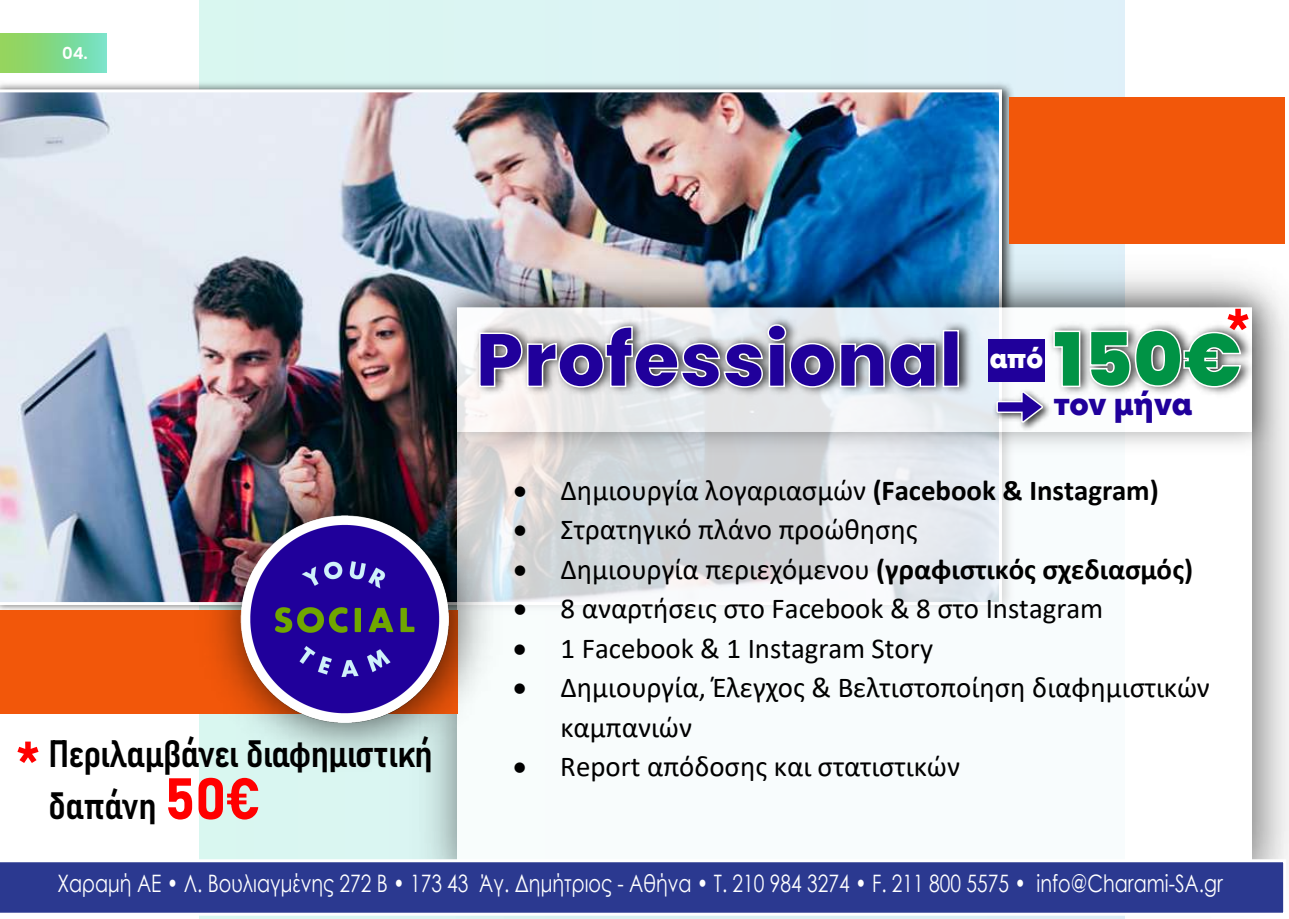
<style>
.page{position:relative;width:1289px;height:919px;background:#fff}
.page>*{position:absolute;margin:0;border:0;box-sizing:border-box;transform-origin:0 0}
.t1{font:800 75.3px "Poppins";color:#20009b}
.t2{font:62.4px "Bahnschrift";color:#f00;scale:1.04 1}
.t3{font:37.65px/52.2px "Bahnschrift";letter-spacing:-.015em;color:#000}
.t4{font:800 31.35px "Objektiv Mk 1";letter-spacing:-.02em;color:#20009b}
.t5{font:28.95px/39.6px "Calibri";color:#000}
.t6{font:700 28.95px "Calibri";color:#000}
.t7{font:800 27.15px "Objektiv Mk 1";color:#fff}
.t8{font:24px "Century Gothic";color:#fff;scale:.8 1}
.t9{font:600 16.5px "Poppins";color:#fff}
.s1{font-size:62.4px;color:#f00}
.s2{font-size:57.45px;color:#f00}
.s3{font-weight:900;color:#009345}
.s4{font-weight:700}
.s5{font-weight:400}
</style>
<div class="page">
<div style="left:199px;top:0;width:925px;height:918px;background:#dbf4f4"></div>
<img style="left:0;top:89px;width:1001px;height:516px">
<div style="left:0;top:33px;width:107px;height:40px;background:linear-gradient(to right,#95d24f,#72e1c4)"></div>
<img style="left:395px;top:243px;width:893px;height:675px">
<svg style="left:457px;top:463px;width:794px;height:396px;fill:#f8fcfd"></svg>
<img style="left:428px;top:276px;width:857px;height:187px">
<svg style="left:457px;top:307px;width:586px;height:124px"></svg>
<div style="left:0;top:610px;width:457px;height:104px;background:#f2570a"></div>
<div style="left:1009px;top:97px;width:275px;height:147px;background:#f2570a"></div>
<img style="left:465px;top:307px;width:515px;height:139px">
<svg style="left:478px;top:323px;width:458px;height:65px"></svg>
<div style="left:942px;top:330px;width:17px;height:57px;border:2px solid #fff"></div>
<img style="left:1043px;top:307px;width:229px;height:141px">
<svg style="left:1052px;top:330px;width:29px;height:58px;background:#a0a1a1"></svg>
<svg style="left:1088px;top:328px;width:153px;height:60px;background:#929393"></svg>
<svg style="left:0;top:859px;width:1286px;height:56px;background:#404c9b"></svg>
<img style="left:180px;top:451px;width:338px;height:334px">
<img style="left:241px;top:515px;width:207px;height:207px">
<div style="left:987px;top:339px;width:57px;height:43px;background:#20009b"></div>
<img style="left:988px;top:383px;width:69px;height:54px">
<svg style="left:995px;top:390px;width:49px;height:34px;background:#a097c7"></svg>
<p class="t9" style="left:62px;top:44px;width:27px">04.</p>
<h3 class="t3" style="left:49px;top:724px;width:386px;text-indent:-32px"><span class="s1">*</span> Περιλαμβάνει διαφημιστική δαπάνη <span class="s2">50€</span></h3>
<h2 class="t2" style="left:1226px;top:287px;width:23px">*</h2>
<h1 class="t1" style="left:475px;top:316px;width:768px">Professional <span class="s3">150€</span></h1>
<p class="t7" style="left:989px;top:338px;width:55px">από</p>
<p class="t4" style="left:1053px;top:380px;width:141px">τον μήνα</p>
<p class="t5" style="left:513px;top:469px;width:647px">• Δημιουργία λογαριασμών <span class="s4">(Facebook &amp; Instagram)</span></p>
<p class="t5" style="left:513px;top:509px;width:406px">• Στρατηγικό πλάνο προώθησης</p>
<p class="t6" style="left:513px;top:548px;width:681px">• <span class="s5">Δημιουργία περιεχόμενου</span> (γραφιστικός σχεδιασμός)</p>
<p class="t5" style="left:513px;top:588px;width:591px">• 8 αναρτήσεις στο Facebook &amp; 8 στο Instagram</p>
<p class="t5" style="left:513px;top:627px;width:421px">• 1 Facebook &amp; 1 Instagram Story</p>
<p class="t5" style="left:560px;top:667px;width:651px;text-indent:-47px">• Δημιουργία, Έλεγχος &amp; Βελτιστοποίηση διαφημιστικών καμπανιών</p>
<p class="t5" style="left:513px;top:745px;width:448px">• Report απόδοσης και στατιστικών</p>
<p class="t8" style="left:57px;top:866px;width:1458px">Χαραμή ΑΕ • Λ. Βουλιαγμένης 272 Β • 173 43 Άγ. Δημήτριος - Αθήνα • Τ. 210 984 3274 • F. 211 800 5575 • info@Charami-SA.gr</p>
</div>
